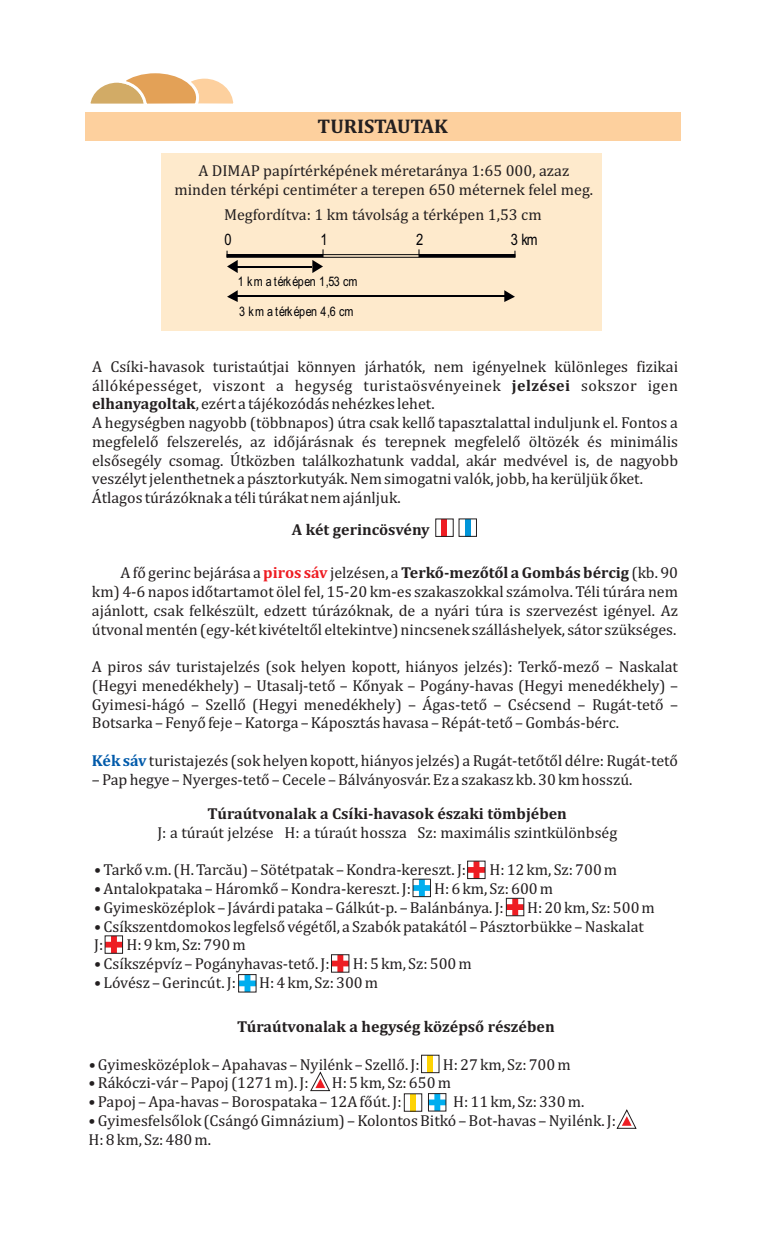
<style>
.page{position:relative;width:766px;height:1248px;background:#fff}
.page>*{position:absolute;margin:0;border:0;box-sizing:border-box;transform-origin:0 0}
.t1{font:700 20px "Cambria";color:#231f20}
.t2{font:16px/18.8px "Cambria";color:#231f20}
.t3{font:700 16px "Cambria";color:#231f20}
.t4{font:15.8px "Arial Narrow";color:#000004}
.t5{font:13.2px "Arial Narrow";color:#000004}
.t6{font:13.2px "Arial Narrow";letter-spacing:.025em;color:#000004}
.s1{font-weight:700}
.s2{font-weight:700;color:#ee1d23}
.s3{font-weight:700;color:#015aaa}
</style>
<div class="page">
<div style="left:85px;top:112px;width:595px;height:28px;background:#fdd09e"></div>
<div style="left:161px;top:153px;width:441px;height:177px;background:#feeacc"></div>
<svg style="left:86px;top:73px;width:152px;height:68px"></svg>
<div style="left:227px;top:254px;width:288px;height:3px;border:1px solid #000004"></div>
<svg style="left:227px;top:251px;width:11px;height:22px"></svg>
<hr style="left:236px;top:266px;width:76px;height:2px;background:#000004">
<svg style="left:312px;top:249px;width:11px;height:24px"></svg>
<svg style="left:227px;top:290px;width:11px;height:12px"></svg>
<hr style="left:236px;top:295px;width:269px;height:2px;background:#000004">
<svg style="left:504px;top:290px;width:11px;height:12px"></svg>
<div style="left:441px;top:519px;width:6px;height:17px;background:#ee1d23"></div>
<div style="left:435px;top:518px;width:18px;height:19px;border:1px solid #231f20"></div>
<div style="left:464px;top:519px;width:6px;height:17px;background:#0095d9"></div>
<svg style="left:469px;top:862px;width:14px;height:14px"></svg>
<svg style="left:414px;top:880px;width:15px;height:15px"></svg>
<div style="left:412px;top:878px;width:19px;height:19px;border:1px solid #231f20"></div>
<svg style="left:508px;top:899px;width:14px;height:15px"></svg>
<div style="left:506px;top:897px;width:18px;height:19px;border:1px solid #231f20"></div>
<svg style="left:333px;top:956px;width:14px;height:14px"></svg>
<div style="left:331px;top:954px;width:18px;height:18px;border:1px solid #231f20"></div>
<svg style="left:107px;top:937px;width:14px;height:14px"></svg>
<svg style="left:240px;top:976px;width:14px;height:14px"></svg>
<div style="left:238px;top:974px;width:18px;height:18px;border:1px solid #231f20"></div>
<div style="left:427px;top:1055px;width:6px;height:17px;background:#fed304"></div>
<svg style="left:310px;top:1071px;width:20px;height:20px"></svg>
<div style="left:410px;top:1093px;width:6px;height:18px;background:#fed304"></div>
<div style="left:404px;top:1093px;width:18px;height:18px;border:1px solid #231f20"></div>
<svg style="left:430px;top:1095px;width:14px;height:14px"></svg>
<div style="left:428px;top:1093px;width:18px;height:18px;border:1px solid #231f20"></div>
<svg style="left:617px;top:1109px;width:20px;height:19px"></svg>
<p class="t1" style="left:317px;top:117px;width:132px">TURISTAUTAK</p>
<p class="t2" style="left:174px;top:162px;width:420px;text-align:center">A DIMAP papírtérképének méretaránya 1:65 000, azaz minden térképi centiméter a terepen 650 méternek felel meg.</p>
<p class="t4" style="left:224px;top:234px;width:9px">0</p>
<p class="t4" style="left:320px;top:234px;width:9px">1</p>
<p class="t4" style="left:416px;top:234px;width:9px">2</p>
<p class="t4" style="left:511px;top:234px;width:28px">3 km</p>
<p class="t2" style="left:224px;top:206px;width:319px">Megfordítva: 1 km távolság a térképen 1,53 cm</p>
<p class="t5" style="left:238px;top:276px;width:121px">1 km atérképen 1,53 cm</p>
<p class="t6" style="left:239px;top:307px;width:116px">3 km atérképen 4,6 cm</p>
<p class="t2" style="left:92px;top:358px;width:587px">A Csíki-havasok turistaútjai könnyen járhatók, nem igényelnek különleges fizikai állóképességet, viszont a hegység turistaösvényeinek <span class="s1">jelzései</span> sokszor igen <span class="s1">elhanyagoltak</span>, ezért a tájékozódás nehézkes lehet.<br>A hegységben nagyobb (többnapos) útra csak kellő tapasztalattal induljunk el. Fontos a megfelelő felszerelés, az időjárásnak és terepnek megfelelő öltözék és minimális elsősegély csomag. Útközben találkozhatunk vaddal, akár medvével is, de nagyobb veszélyt jelenthetnek a pásztorkutyák. Nem simogatni valók, jobb, ha kerüljük őket.<br>Átlagos túrázóknak a téli túrákat nem ajánljuk.</p>
<p class="t3" style="left:292px;top:522px;width:139px">A két gerincösvény</p>
<p class="t2" style="left:92px;top:564px;width:587px;text-align:justify;text-indent:28px">A fő gerinc bejárása a<span class="s2">piros sáv</span> jelzésen, a<span class="s1">Terkő-mezőtől a Gombás bércig</span> (kb. 90 km) 4-6 napos időtartamot ölel fel, 15-20 km-es szakaszokkal számolva. Téli túrára nem ajánlott, csak felkészült, edzett túrázóknak, de a nyári túra is szervezést igényel. Az útvonal mentén (egy-két kivételtől eltekintve) nincsenek szálláshelyek, sátor szükséges.</p>
<p class="t2" style="left:92px;top:658px;width:587px;text-align:justify">A piros sáv turistajelzés (sok helyen kopott, hiányos jelzés): Terkő-mező – Naskalat (Hegyi menedékhely) – Utasalj-tető – Kőnyak – Pogány-havas (Hegyi menedékhely) – Gyimesi-hágó – Szellő (Hegyi menedékhely) – Ágas-tető – Csécsend – Rugát-tető – Botsarka – Fenyő feje – Katorga – Káposztás havasa – Répát-tető – Gombás-bérc.</p>
<p class="t2" style="left:92px;top:752px;width:587px"><span class="s3">Kék sáv</span>turistajezés (sok helyen kopott, hiányos jelzés) a Rugát-tetőtől délre: Rugát-tető</p>
<p class="t2" style="left:92px;top:770px;width:542px">– Pap hegye – Nyerges-tető – Cecele – Bálványosvár. Ez a szakasz kb. 30 km hosszú.</p>
<p class="t3" style="left:207px;top:806px;width:361px">Túraútvonalak a Csíki-havasok északi tömbjében</p>
<p class="t2" style="left:157px;top:823px;width:461px">J: a túraút jelzése H: a túraút hossza Sz: maximális szintkülönbség</p>
<p class="t2" style="left:94px;top:861px;width:373px">• Tarkő v.m. (H. Tarcău) – Sötétpatak – Kondra-kereszt. J:</p>
<p class="t2" style="left:489px;top:861px;width:129px">H: 12 km, Sz: 700 m</p>
<p class="t2" style="left:94px;top:880px;width:318px">• Antalokpataka – Háromkő – Kondra-kereszt. J:</p>
<p class="t2" style="left:434px;top:880px;width:120px">H: 6 km, Sz: 600 m</p>
<p class="t2" style="left:94px;top:898px;width:411px">• Gyimesközéplok – Jávárdi pataka – Gálkút-p. – Balánbánya. J:</p>
<p class="t2" style="left:527px;top:898px;width:129px">H: 20 km, Sz: 500 m</p>
<p class="t2" style="left:94px;top:917px;width:551px">• Csíkszentdomokos legfelső végétől, a Szabók patakától – Pásztorbükke – Naskalat<br>J:</p>
<p class="t2" style="left:127px;top:936px;width:120px">H: 9 km, Sz: 790 m</p>
<p class="t2" style="left:94px;top:955px;width:237px">• Csíkszépvíz – Pogányhavas-tető. J:</p>
<p class="t2" style="left:353px;top:955px;width:120px">H: 5 km, Sz: 500 m</p>
<p class="t2" style="left:94px;top:973px;width:143px">• Lóvész – Gerincút. J:</p>
<p class="t2" style="left:259px;top:973px;width:120px">H: 4 km, Sz: 300 m</p>
<p class="t3" style="left:237px;top:1019px;width:319px">Túraútvonalak a hegység középső részében</p>
<p class="t2" style="left:89px;top:1055px;width:332px">• Gyimesközéplok – Apahavas – Nyilénk – Szellő. J:</p>
<p class="t2" style="left:443px;top:1055px;width:129px">H: 27 km, Sz: 700 m</p>
<p class="t2" style="left:89px;top:1074px;width:221px">• Rákóczi-vár – Papoj (1271 m). J:</p>
<p class="t2" style="left:332px;top:1074px;width:120px">H: 5 km, Sz: 650 m</p>
<p class="t2" style="left:89px;top:1093px;width:314px">• Papoj – Apa-havas – Borospataka – 12A főút. J:</p>
<p class="t2" style="left:453px;top:1093px;width:133px">H: 11 km, Sz: 330 m.</p>
<p class="t2" style="left:89px;top:1111px;width:529px">• Gyimesfelsőlok (Csángó Gimnázium) – Kolontos Bitkó – Bot-havas – Nyilénk. J:<br>H: 8 km, Sz: 480 m.</p>
</div>
